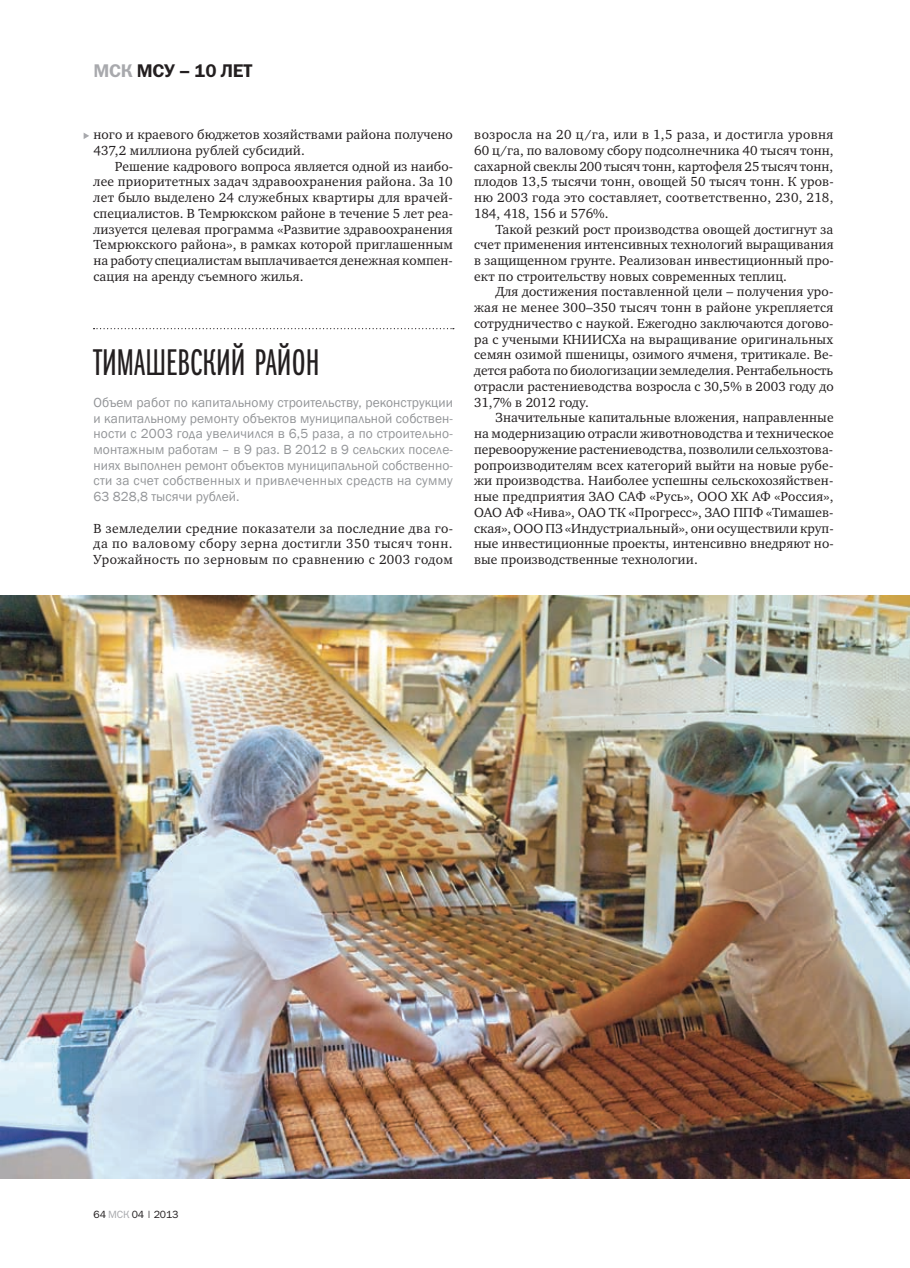
<style>
.page{position:relative;width:910px;height:1268px;background:#fff}
.page>*{position:absolute;margin:0;border:0;box-sizing:border-box;transform-origin:0 0}
.t1{font:37.5px "Franklin Gothic Book X Cmp C";color:#231f20}
.t2{font:18.45px "Franklin Gothic Demi C";letter-spacing:-.015em;color:#231f20}
.t3{font:13.5px/15.8px "Charter ITCC";letter-spacing:.005em;color:#231f20;text-align:justify}
.t4{font:13.5px/15.8px "Franklin Gothic";letter-spacing:.01em;color:#939598;text-align:justify}
.t5{font:10.5px "Franklin Gothic Book C";letter-spacing:-.015em;color:#231f20}
.s1{color:#a8a9ad}
</style>
<div class="page">
<img style="left:0;top:595px;width:910px;height:582px">
<svg style="left:84px;top:133px;width:5px;height:6px"></svg>
<svg style="left:94px;top:328px;width:360px;height:1px"></svg>
<h2 class="t2" style="left:94px;top:60px;width:160px"><span class="s1">мск</span> МСУ – 10 лет</h2>
<p class="t3" style="left:94px;top:127px;width:361px">ного и краевого бюджетов хозяйствами района получено<br>437,2 миллиона рублей субсидий.</p>
<p class="t3" style="left:94px;top:158px;width:361px;text-indent:21px">Решение кадрового вопроса является одной из наибо&shy;лее приоритетных задач здравоохранения района. За 10 лет было выделено 24 служебных квартиры для врачей&shy;специалистов. В Темрюкском районе в течение 5 лет реа&shy;лизуется целевая программа «Развитие здравоохранения Темрюкского района», в рамках которой приглашенным на работу специалистам выплачивается денежная компен&shy;сация на аренду съемного жилья.</p>
<h1 class="t1" style="left:94px;top:343px;width:228px">Ти машевский район</h1>
<p class="t4" style="left:94px;top:394px;width:361px">Объем работ по капитальному строительству, реконструкции и капитальному ремонту объектов муниципальной собствен&shy;ности с 2003 года увеличился в 6,5 раза, а по строительно&shy;монтажным работам – в 9 раз. В 2012 в 9 сельских поселе&shy;ниях выполнен ремонт объектов муниципальной собственно&shy;сти за счет собственных и привлеченных средств на сумму 63 828,8 тысячи рублей.</p>
<p class="t3" style="left:94px;top:520px;width:361px">В земледелии средние показатели за последние два го&shy;да по валовому сбору зерна достигли 350 тысяч тонн.<br>Урожайность по зерновым по сравнению с 2003 годом</p>
<p class="t3" style="left:474px;top:127px;width:361px">возросла на 20 ц/га, или в 1,5 раза, и достигла уровня 60 ц/га, по валовому сбору подсолнечника 40 тысяч тонн, сахарной свеклы 200 тысяч тонн, картофеля 25 тысяч тонн, плодов 13,5 тысячи тонн, овощей 50 тысяч тонн. К уров&shy;ню 2003 года это составляет, соответственно, 230, 218, 184, 418, 156 и 576%.</p>
<p class="t3" style="left:474px;top:221px;width:361px;text-indent:21px">Такой резкий рост производства овощей достигнут за счет применения интенсивных технологий выращивания в защищенном грунте. Реализован инвестиционный про&shy;ект по строительству новых современных теплиц.</p>
<p class="t3" style="left:474px;top:284px;width:361px;text-indent:21px">Для достижения поставленной цели – получения уро&shy;жая не менее 300–350 тысяч тонн в районе укрепляется сотрудничество с наукой. Ежегодно заключаются догово&shy;ра с учеными КНИИСХа на выращивание оригинальных семян озимой пшеницы, озимого ячменя, тритикале. Ве&shy;дется работа по биологизации земледелия. Рентабельность отрасли растениеводства возросла с 30,5% в 2003 году до 31,7% в 2012 году.</p>
<p class="t3" style="left:474px;top:410px;width:361px;text-indent:21px">Значительные капитальные вложения, направленные на модернизацию отрасли животноводства и техническое перевооружение растениеводства, позволили сельхозтова&shy;ропроизводителям всех категорий выйти на новые рубе&shy;жи производства. Наиболее успешны сельскохозяйствен&shy;ные предприятия ЗАО САФ «Русь», ООО ХК АФ «Россия», ОАО АФ «Нива», ОАО ТК «Прогресс», ЗАО ППФ «Тимашев&shy;ская», ООО ПЗ «Индустриальный», они осуществили круп&shy;ные инвестиционные проекты, интенсивно внедряют но&shy;вые производственные технологии.</p>
<p class="t5" style="left:94px;top:1208px;width:86px">64 <span class="s1">МСК</span> 04 | 2013</p>
</div>
